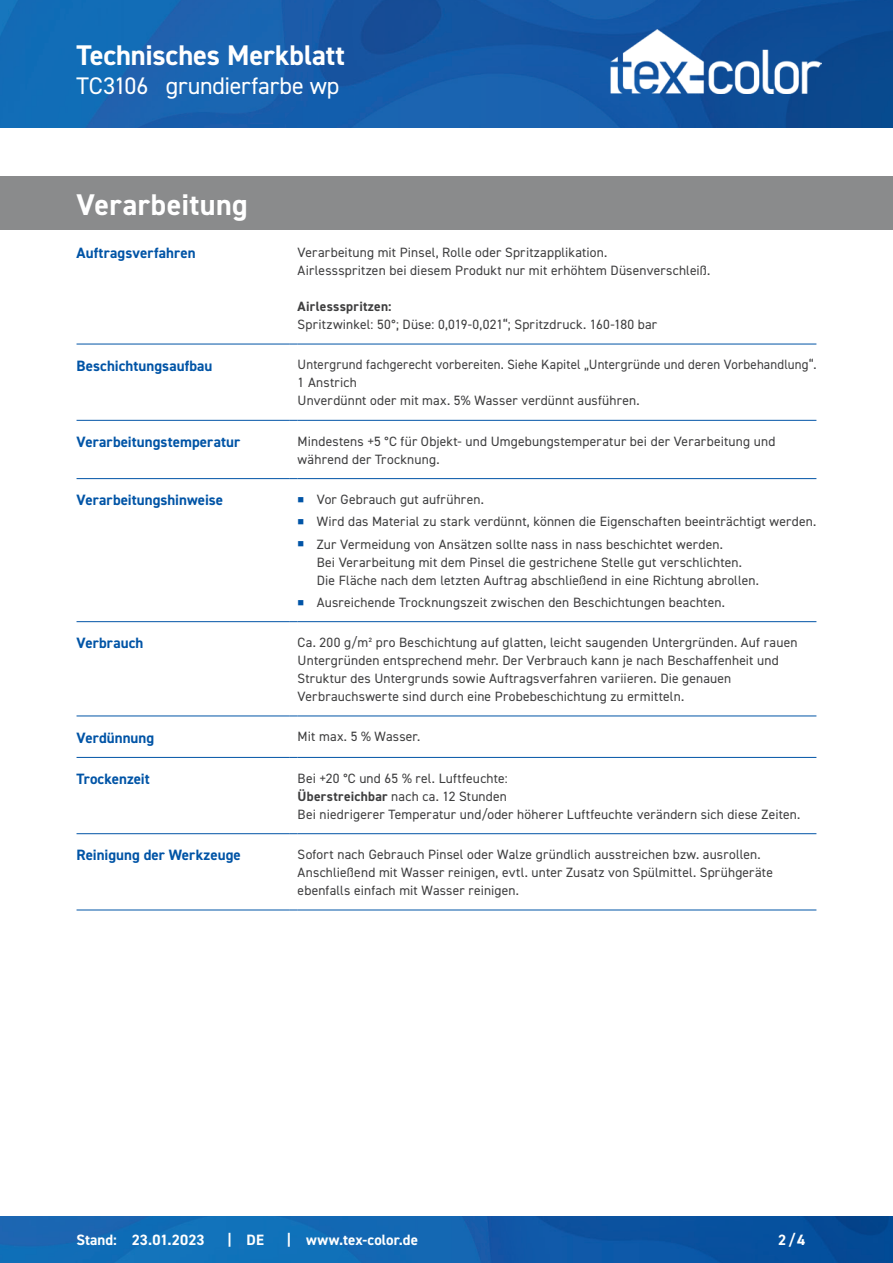
<style>
.page{position:relative;width:893px;height:1263px;background:#fff}
.page>*{position:absolute;margin:0;border:0;box-sizing:border-box;transform-origin:0 0}
.CB_AF_Kapitel_Uebers{font:700 30px "DIN2014";letter-spacing:.015em;color:#fff}
.CB_AF_Kopf_TM{font:700 28.5px "DIN2014";letter-spacing:-.005em;color:#fff}
.CB_AF_Kopf_Produktna{font:24px "DIN2014";letter-spacing:-.005em;color:#fff}
.CB_AF_Abschnitt_Uebe{font:700 15px "DIN2014";letter-spacing:.005em;color:#0154a6}
.CB_AF_Fuß_Stand_link{font:700 15px "DIN2014";letter-spacing:.005em;color:#fff}
.CB_AF_Text_Standard{font:13.5px/18px "DIN2014";letter-spacing:.01em;color:#3e3e3f}
.CB_AF_Text_Standard-2{font:13.5px/18px "DIN2014";letter-spacing:.01em;color:#3e3e3f;scale:.96 1}
.s1{font-weight:700}
</style>
<div class="page">
<img style="left:0;top:0;width:893px;height:128px">
<img style="left:0;top:1216px;width:893px;height:47px">
<hr style="left:77px;top:344px;width:212px;height:1px;background:#0154a6">
<hr style="left:298px;top:344px;width:518px;height:1px;background:#0154a6">
<hr style="left:77px;top:420px;width:212px;height:1px;background:#0154a6">
<hr style="left:298px;top:420px;width:518px;height:1px;background:#0154a6">
<hr style="left:77px;top:478px;width:212px;height:1px;background:#0154a6">
<hr style="left:298px;top:478px;width:518px;height:1px;background:#0154a6">
<hr style="left:77px;top:621px;width:212px;height:1px;background:#0154a6">
<hr style="left:298px;top:621px;width:518px;height:1px;background:#0154a6">
<hr style="left:77px;top:715px;width:212px;height:1px;background:#0154a6">
<hr style="left:298px;top:715px;width:518px;height:1px;background:#0154a6">
<hr style="left:77px;top:757px;width:212px;height:1px;background:#0154a6">
<hr style="left:298px;top:757px;width:518px;height:1px;background:#0154a6">
<hr style="left:77px;top:833px;width:212px;height:1px;background:#0154a6">
<hr style="left:298px;top:833px;width:518px;height:1px;background:#0154a6">
<hr style="left:77px;top:910px;width:212px;height:1px;background:#0154a6">
<hr style="left:298px;top:910px;width:518px;height:1px;background:#0154a6">
<div style="left:0;top:176px;width:893px;height:54px;background:#8a8b8c"></div>
<img style="left:610px;top:30px;width:211px;height:64px">
<p class="CB_AF_Kopf_TM" style="left:77px;top:36px;width:270px">Technisches Merkblatt</p>
<p class="CB_AF_Kopf_Produktna" style="left:77px;top:71px;width:74px">TC3106</p>
<p class="CB_AF_Kopf_Produktna" style="left:166px;top:71px;width:175px">grundierfarbe wp</p>
<p class="CB_AF_Kapitel_Uebers" style="left:77px;top:184px;width:173px">Verarbeitung</p>
<p class="CB_AF_Abschnitt_Uebe" style="left:77px;top:243px;width:121px">Auftragsverfahren</p>
<p class="CB_AF_Text_Standard" style="left:298px;top:243px;width:414px">Verarbeitung mit Pinsel, Rolle oder Spritzapplikation.<br>Airlessspritzen bei diesem Produkt nur mit erhöhtem Düsenverschleiß.</p>
<p class="CB_AF_Text_Standard" style="left:298px;top:297px;width:361px"><span class="s1">Airlessspritzen:<br></span>Spritzwinkel: 50°; Düse: 0,019-0,021“; Spritzdruck. 160-180 bar</p>
<p class="CB_AF_Abschnitt_Uebe" style="left:77px;top:355px;width:137px">Beschichtungsaufbau</p>
<p class="CB_AF_Text_Standard-2" style="left:298px;top:355px;width:542px">Untergrund fachgerecht vorbereiten. Siehe Kapitel „Untergründe und deren Vorbehandlung“.<br>1 Anstrich<br>Unverdünnt oder mit max. 5% Wasser verdünnt ausführen.</p>
<p class="CB_AF_Abschnitt_Uebe" style="left:77px;top:432px;width:165px">Verarbeitungstemperatur</p>
<p class="CB_AF_Text_Standard" style="left:298px;top:432px;width:479px">Mindestens +5 °C für Objekt- und Umgebungstemperatur bei der Verarbeitung und während der Trocknung.</p>
<p class="CB_AF_Abschnitt_Uebe" style="left:77px;top:490px;width:148px">Verarbeitungshinweise</p>
<p class="CB_AF_Text_Standard" style="left:317px;top:490px;width:169px">Vor Gebrauch gut aufrühren.</p>
<p class="CB_AF_Text_Standard" style="left:317px;top:512px;width:501px">Wird das Material zu stark verdünnt, können die Eigenschaften beeinträchtigt werden.</p>
<p class="CB_AF_Text_Standard" style="left:317px;top:535px;width:444px">Zur Vermeidung von Ansätzen sollte nass in nass beschichtet werden.<br>Bei Verarbeitung mit dem Pinsel die gestrichene Stelle gut verschlichten.<br>Die Fläche nach dem letzten Auftrag abschließend in eine Richtung abrollen.</p>
<p class="CB_AF_Text_Standard" style="left:317px;top:593px;width:410px">Ausreichende Trocknungszeit zwischen den Beschichtungen beachten.</p>
<p class="CB_AF_Abschnitt_Uebe" style="left:77px;top:633px;width:68px">Verbrauch</p>
<p class="CB_AF_Text_Standard" style="left:298px;top:633px;width:501px">Ca. 200 g/m² pro Beschichtung auf glatten, leicht saugenden Untergründen. Auf rauen Untergründen entsprechend mehr. Der Verbrauch kann je nach Beschaffenheit und Struktur des Untergrunds sowie Auftragsverfahren variieren. Die genauen Verbrauchswerte sind durch eine Probebeschichtung zu ermitteln.</p>
<p class="CB_AF_Abschnitt_Uebe" style="left:77px;top:727px;width:79px">Verdünnung</p>
<p class="CB_AF_Text_Standard" style="left:298px;top:727px;width:124px">Mit max. 5 % Wasser.</p>
<p class="CB_AF_Abschnitt_Uebe" style="left:77px;top:769px;width:75px">Trockenzeit</p>
<p class="CB_AF_Text_Standard" style="left:298px;top:769px;width:504px">Bei +20 °C und 65 % rel. Luftfeuchte:<br><span class="s1">Überstreichbar</span> nach ca. 12 Stunden<br>Bei niedrigerer Temperatur und/oder höherer Luftfeuchte verändern sich diese Zeiten.</p>
<p class="CB_AF_Abschnitt_Uebe" style="left:77px;top:845px;width:166px">Reinigung der Werkzeuge</p>
<p class="CB_AF_Text_Standard" style="left:298px;top:845px;width:477px">Sofort nach Gebrauch Pinsel oder Walze gründlich ausstreichen bzw. ausrollen.<br>Anschließend mit Wasser reinigen, evtl. unter Zusatz von Spülmittel. Sprühgeräte ebenfalls einfach mit Wasser reinigen.</p>
<p class="CB_AF_Fuß_Stand_link" style="left:77px;top:1230px;width:42px">Stand:</p>
<p class="CB_AF_Fuß_Stand_link" style="left:132px;top:1230px;width:74px">23.01.2023</p>
<p class="CB_AF_Fuß_Stand_link" style="left:227px;top:1229px;width:6px">|</p>
<p class="CB_AF_Fuß_Stand_link" style="left:247px;top:1230px;width:19px">DE</p>
<p class="CB_AF_Fuß_Stand_link" style="left:287px;top:1229px;width:6px">|</p>
<p class="CB_AF_Fuß_Stand_link" style="left:306px;top:1230px;width:113px">www.tex-color.de</p>
<p class="CB_AF_Fuß_Stand_link" style="left:778px;top:1230px;width:29px">2/4</p>
</div>
